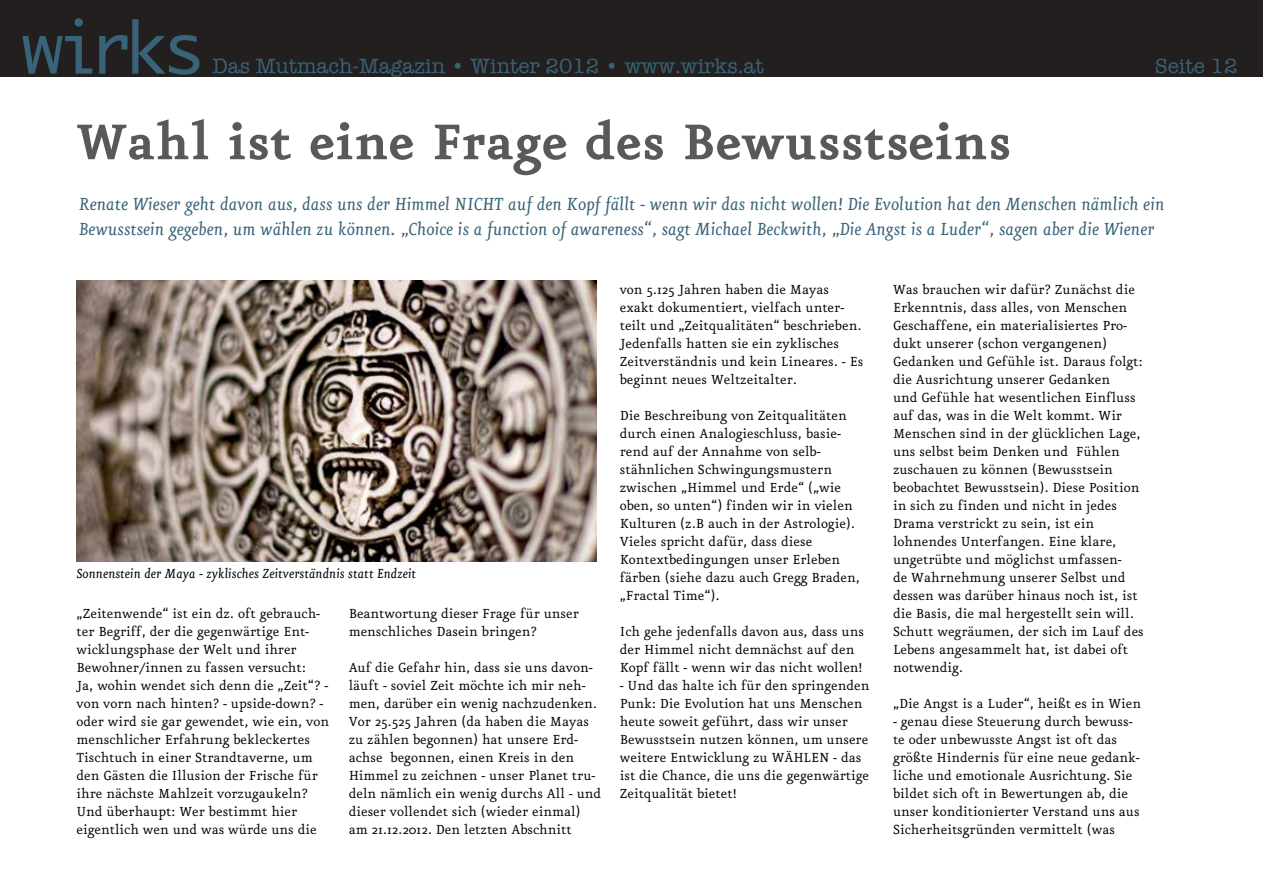
<style>
.page{position:relative;width:1263px;height:893px;background:#fff}
.page>*{position:absolute;margin:0;border:0;box-sizing:border-box;transform-origin:0 0}
.t1{font:700 60px "Eureka";color:#58595b}
.t2{font:italic 21px/25.2px "Eureka";color:#386378}
.t3{font:21px "American Typewriter";color:#386378}
.t4{font:15.75px/18px "Eureka";color:#000}
.t5{font:italic 15.75px "Eureka";color:#000}
</style>
<div class="page">
<div style="left:0;top:0;width:1263px;height:77px;background:#241f1f"></div>
<svg style="left:22px;top:18px;width:177px;height:57px"></svg>
<img style="left:77px;top:281px;width:519px;height:280px">
<h2 class="t3" style="left:213px;top:50px;width:553px">Das Mutmach-Magazin • Winter 2012 • www.wirks.at</h2>
<h2 class="t3" style="left:1155px;top:50px;width:84px">Seite 12</h2>
<h1 class="t1" style="left:77px;top:115px;width:936px">Wahl ist eine Frage des Bewusstseins</h1>
<p class="t2" style="left:79px;top:192px;width:1087px">Renate Wieser geht davon aus, dass uns der Himmel NICHT auf den Kopf fällt - wenn wir das nicht wollen! Die Evolution hat den Menschen nämlich ein<br>Bewusstsein gegeben, um wählen zu können. „Choice is a function of awareness“, sagt Michael Beckwith, „Die Angst is a Luder“, sagen aber die Wiener</p>
<p class="t5" style="left:77px;top:566px;width:341px">Sonnenstein der Maya - zyklisches Zeitverständnis statt Endzeit</p>
<p class="t4" style="left:77px;top:605px;width:254px">„Zeitenwende“ ist ein dz. oft gebrauch&shy;ter Begriff, der die gegenwärtige Ent&shy;wicklungsphase der Welt und ihrer Bewohner/innen zu fassen versucht:<br>Ja, wohin wendet sich denn die „Zeit“? - von vorn nach hinten? - upside-down? - oder wird sie gar gewendet, wie ein, von menschlicher Erfahrung bekleckertes Tischtuch in einer Strandtaverne, um den Gästen die Illusion der Frische für ihre nächste Mahlzeit vorzugaukeln?<br>Und überhaupt: Wer bestimmt hier eigentlich wen und was würde uns die</p>
<p class="t4" style="left:349px;top:605px;width:232px">Beantwortung dieser Frage für unser menschliches Dasein bringen?</p>
<p class="t4" style="left:349px;top:659px;width:254px">Auf die Gefahr hin, dass sie uns davon&shy;läuft - soviel Zeit möchte ich mir neh&shy;men, darüber ein wenig nachzudenken.<br>Vor 25.525 Jahren (da haben die Mayas zu zählen begonnen) hat unsere Erd&shy;achse begonnen, einen Kreis in den Himmel zu zeichnen - unser Planet tru&shy;deln nämlich ein wenig durchs All - und dieser vollendet sich (wieder einmal) am 21.12.2012. Den letzten Abschnitt</p>
<p class="t4" style="left:620px;top:281px;width:245px">von 5.125 Jahren haben die Mayas exakt dokumentiert, vielfach unter&shy;teilt und „Zeitqualitäten“ beschrieben.<br>Jedenfalls hatten sie ein zyklisches Zeitverständnis und kein Lineares. - Es beginnt neues Weltzeitalter.</p>
<p class="t4" style="left:620px;top:407px;width:242px">Die Beschreibung von Zeitqualitäten durch einen Analogieschluss, basie&shy;rend auf der Annahme von selb&shy;stähnlichen Schwingungsmustern zwischen „Himmel und Erde“ („wie oben, so unten“) finden wir in vielen Kulturen (z.B auch in der Astrologie).<br>Vieles spricht dafür, dass diese Kontextbedingungen unser Erleben färben (siehe dazu auch Gregg Braden, „Fractal Time“).</p>
<p class="t4" style="left:620px;top:623px;width:246px">Ich gehe jedenfalls davon aus, dass uns der Himmel nicht demnächst auf den<br>Kopf fällt - wenn wir das nicht wollen!</p>
<p class="t4" style="left:620px;top:677px;width:251px">- Und das halte ich für den springenden Punk: Die Evolution hat uns Menschen heute soweit geführt, dass wir unser Bewusstsein nutzen können, um unsere weitere Entwicklung zu WÄHLEN - das ist die Chance, die uns die gegenwärtige Zeitqualität bietet!</p>
<p class="t4" style="left:893px;top:281px;width:252px">Was brauchen wir dafür? Zunächst die Erkenntnis, dass alles, von Menschen Geschaffene, ein materialisiertes Pro&shy;dukt unserer (schon vergangenen)<br>Gedanken und Gefühle ist. Daraus folgt: die Ausrichtung unserer Gedanken<br>und Gefühle hat wesentlichen Einfluss auf das, was in die Welt kommt. Wir Menschen sind in der glücklichen Lage, uns selbst beim Denken und Fühlen zuschauen zu können (Bewusstsein beobachtet Bewusstsein). Diese Position in sich zu finden und nicht in jedes Drama verstrickt zu sein, ist ein lohnendes Unterfangen. Eine klare, ungetrübte und möglichst umfassen-<br>de Wahrnehmung unserer Selbst und dessen was darüber hinaus noch ist, ist die Basis, die mal hergestellt sein will.<br>Schutt wegräumen, der sich im Lauf des Lebens angesammelt hat, ist dabei oft notwendig.</p>
<p class="t4" style="left:893px;top:695px;width:250px">„Die Angst is a Luder“, heißt es in Wien</p>
<p class="t4" style="left:893px;top:713px;width:248px">- genau diese Steuerung durch bewuss&shy;te oder unbewusste Angst ist oft das größte Hindernis für eine neue gedank&shy;liche und emotionale Ausrichtung. Sie bildet sich oft in Bewertungen ab, die unser konditionierter Verstand uns aus Sicherheitsgründen vermittelt (was</p>
</div>
